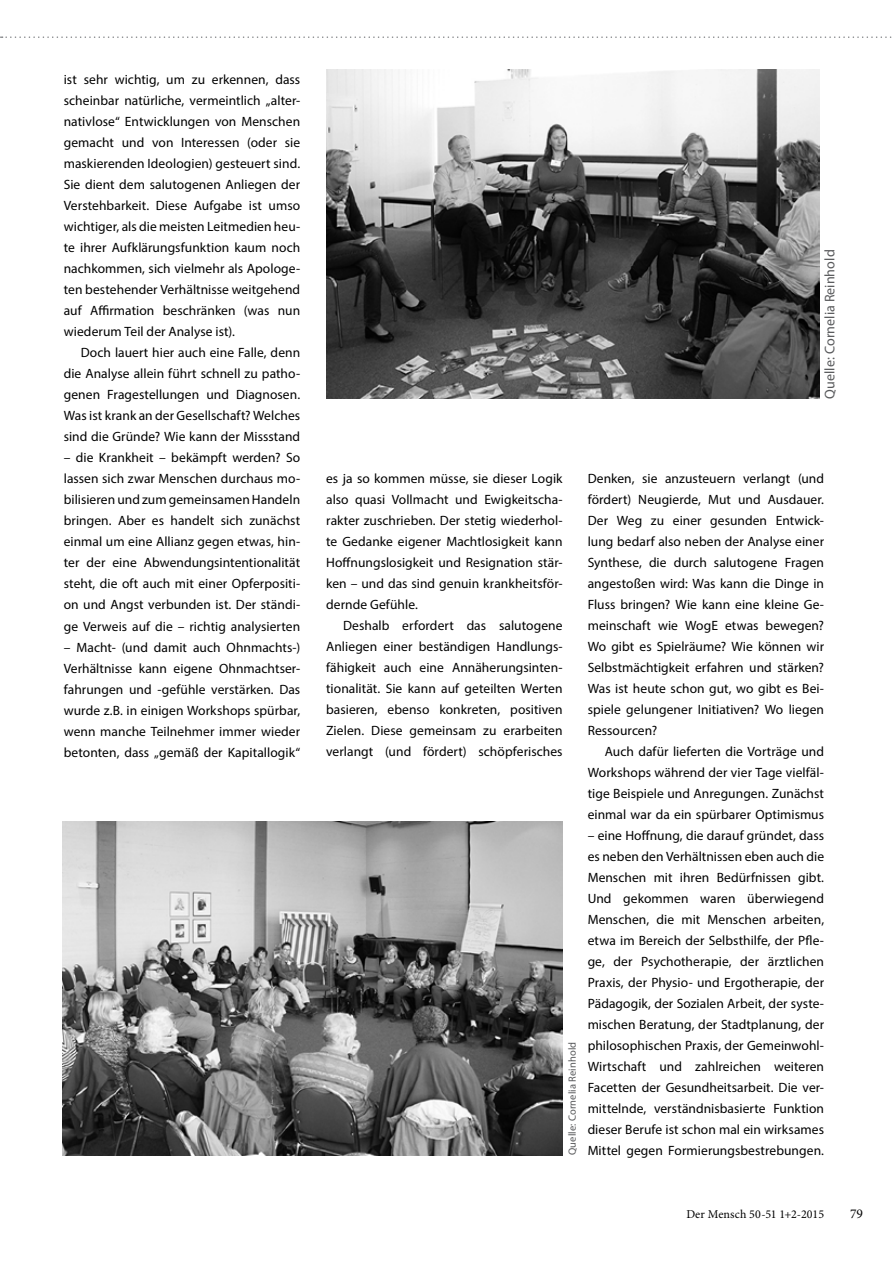
<style>
.page{position:relative;width:893px;height:1263px;background:#fff}
.page>*{position:absolute;margin:0;border:0;box-sizing:border-box;transform-origin:0 0}
.t1{font:14.1px "Myriad Pro";letter-spacing:.005em;color:#58595b}
.t2{font:13.5px/21px "Myriad Pro";letter-spacing:.005em;color:#000;text-align:justify}
.t3{font:13.5px "Minion Pro";color:#000}
.t4{font:12px "Minion Pro";letter-spacing:.01em;color:#000}
.t5{font:10.5px "Myriad Pro";letter-spacing:.015em;color:#58595b}
</style>
<div class="page">
<svg style="left:0;top:36px;width:892px;height:2px"></svg>
<img style="left:63px;top:822px;width:500px;height:333px">
<img style="left:326px;top:69px;width:494px;height:330px">
<p class="t2" style="left:64px;top:69px;width:238px">ist sehr wichtig, um zu erkennen, dass scheinbar natürliche, vermeintlich „alter&shy;nativlose“ Entwicklungen von Menschen gemacht und von Interessen (oder sie maskierenden Ideologien) gesteuert sind.<br>Sie dient dem salutogenen Anliegen der Verstehbarkeit. Diese Aufgabe ist umso wichtiger, als die meisten Leitmedien heu&shy;te ihrer Aufklärungsfunktion kaum noch nachkommen, sich vielmehr als Apologe&shy;ten bestehender Verhältnisse weitgehend auf Affirmation beschränken (was nun wiederum Teil der Analyse ist).</p>
<p class="t2" style="left:64px;top:342px;width:238px;text-indent:17px">Doch lauert hier auch eine Falle, denn die Analyse allein führt schnell zu patho&shy;genen Fragestellungen und Diagnosen.<br>Was ist krank an der Gesellschaft? Welches sind die Gründe? Wie kann der Missstand</p>
<p class="t2" style="left:64px;top:447px;width:238px">– die Krankheit – bekämpft werden? So lassen sich zwar Menschen durchaus mo&shy;bilisieren und zum gemeinsamen Handeln bringen. Aber es handelt sich zunächst einmal um eine Allianz gegen etwas, hin&shy;ter der eine Abwendungsintentionalität steht, die oft auch mit einer Opferpositi&shy;on und Angst verbunden ist. Der ständi&shy;ge Verweis auf die – richtig analysierten</p>
<p class="t2" style="left:64px;top:636px;width:238px">– Macht- (und damit auch Ohnmachts-)<br>Verhältnisse kann eigene Ohnmachtser&shy;fahrungen und -gefühle verstärken. Das wurde z.B. in einigen Workshops spürbar, wenn manche Teilnehmer immer wieder betonten, dass „gemäß der Kapitallogik“</p>
<p class="t1" style="left:821px;top:399px;width:151px;rotate:-90deg">Quelle: Cornelia Reinhold</p>
<p class="t2" style="left:326px;top:468px;width:238px">es ja so kommen müsse, sie dieser Logik also quasi Vollmacht und Ewigkeitscha&shy;rakter zuschrieben. Der stetig wiederhol&shy;te Gedanke eigener Machtlosigkeit kann Hoffnungslosigkeit und Resignation stär&shy;ken – und das sind genuin krankheitsför&shy;dernde Gefühle.</p>
<p class="t2" style="left:326px;top:615px;width:238px;text-indent:17px">Deshalb erfordert das salutogene Anliegen einer beständigen Handlungs&shy;fähigkeit auch eine Annäherungsinten&shy;tionalität. Sie kann auf geteilten Werten basieren, ebenso konkreten, positiven Zielen. Diese gemeinsam zu erarbeiten verlangt (und fördert) schöpferisches</p>
<p class="t5" style="left:566px;top:1155px;width:115px;rotate:-90deg">Quelle: Cornelia Reinhold</p>
<p class="t2" style="left:588px;top:468px;width:238px">Denken, sie anzusteuern verlangt (und fördert) Neugierde, Mut und Ausdauer.<br>Der Weg zu einer gesunden Entwick&shy;lung bedarf also neben der Analyse einer Synthese, die durch salutogene Fragen angestoßen wird: Was kann die Dinge in Fluss bringen? Wie kann eine kleine Ge&shy;meinschaft wie WogE etwas bewegen?<br>Wo gibt es Spielräume? Wie können wir Selbstmächtigkeit erfahren und stärken?<br>Was ist heute schon gut, wo gibt es Bei&shy;spiele gelungener Initiativen? Wo liegen Ressourcen?</p>
<p class="t2" style="left:588px;top:741px;width:238px;text-indent:17px">Auch dafür lieferten die Vorträge und Workshops während der vier Tage vielfäl&shy;tige Beispiele und Anregungen. Zunächst einmal war da ein spürbarer Optimismus</p>
<p class="t2" style="left:588px;top:825px;width:238px">– eine Hoffnung, die darauf gründet, dass es neben den Verhältnissen eben auch die Menschen mit ihren Bedürfnissen gibt.<br>Und gekommen waren überwiegend Menschen, die mit Menschen arbeiten, etwa im Bereich der Selbsthilfe, der Pfle&shy;ge, der Psychotherapie, der ärztlichen Praxis, der Physio- und Ergotherapie, der Pädagogik, der Sozialen Arbeit, der syste&shy;mischen Beratung, der Stadtplanung, der philosophischen Praxis, der Gemeinwohl-Wirtschaft und zahlreichen weiteren Facetten der Gesundheitsarbeit. Die ver&shy;mittelnde, verständnisbasierte Funktion dieser Berufe ist schon mal ein wirksames Mittel gegen Formierungsbestrebungen.</p>
<p class="t4" style="left:686px;top:1206px;width:139px">Der Mensch 50-51 1+2-2015</p>
<p class="t3" style="left:850px;top:1205px;width:14px">79</p>
</div>
